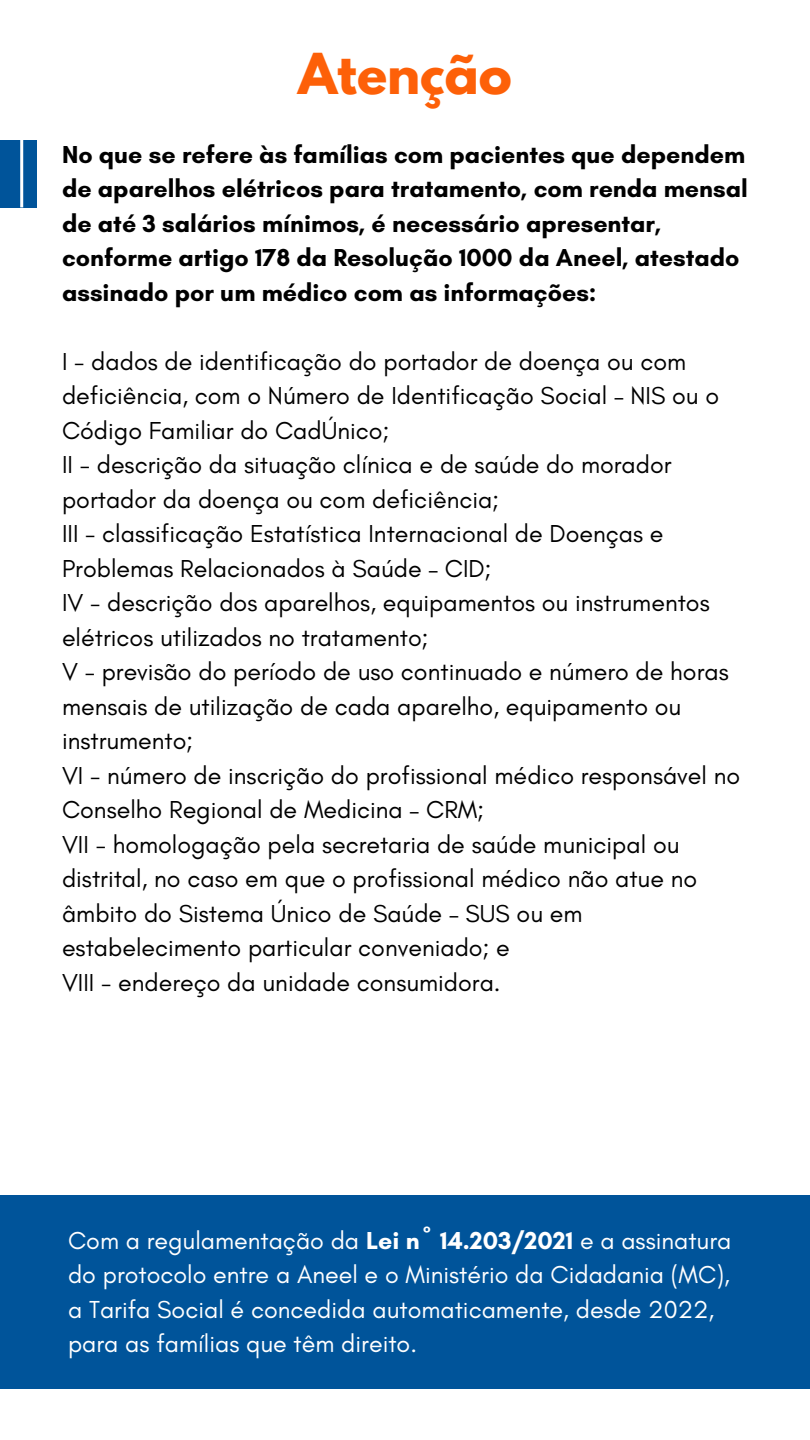
<style>
.page{position:relative;width:810px;height:1440px;background:#fff}
.page>*{position:absolute;margin:0;border:0;box-sizing:border-box;transform-origin:0 0}
.t1{font:700 50px "League Spartan";color:#fd6008}
.t2{font:25px/34.5px "Glacial Indifference";color:#000}
.t3{font:700 25px/34.5px "Glacial Indifference";color:#000}
.t4{font:25px/34.5px "Glacial Indifference";color:#fff}
.s1{font-weight:700}
</style>
<div class="page">
<div style="left:0;top:1196px;width:810px;height:193px;background:#00549a"></div>
<div style="left:0;top:140px;width:36px;height:67px;background:#00549a"></div>
<hr style="left:20px;top:140px;width:3px;height:67px;background:#fff">
<h1 class="t1" style="left:298px;top:49px;width:215px">Atenção</h1>
<p class="t3" style="left:62px;top:137px;width:687px">No que se refere às famílias com pacientes que dependem de aparelhos elétricos para tratamento, com renda mensal de até 3 salários mínimos, é necessário apresentar, conforme artigo 178 da Resolução 1000 da Aneel, atestado assinado por um médico com as informações:</p>
<p class="t2" style="left:62px;top:344px;width:659px">I - dados de identificação do portador de doença ou com deficiência, com o Número de Identificação Social – NIS ou o<br>Código Familiar do CadÚnico;</p>
<p class="t2" style="left:62px;top:447px;width:611px">II - descrição da situação clínica e de saúde do morador portador da doença ou com deficiência;</p>
<p class="t2" style="left:62px;top:516px;width:603px">III - classificação Estatística Internacional de Doenças e<br>Problemas Relacionados à Saúde – CID;</p>
<p class="t2" style="left:62px;top:585px;width:649px">IV - descrição dos aparelhos, equipamentos ou instrumentos elétricos utilizados no tratamento;</p>
<p class="t2" style="left:62px;top:654px;width:668px">V - previsão do período de uso continuado e número de horas mensais de utilização de cada aparelho, equipamento ou instrumento;</p>
<p class="t2" style="left:62px;top:758px;width:680px">VI - número de inscrição do profissional médico responsável no<br>Conselho Regional de Medicina – CRM;</p>
<p class="t2" style="left:62px;top:827px;width:637px">VII - homologação pela secretaria de saúde municipal ou distrital, no caso em que o profissional médico não atue no âmbito do Sistema Único de Saúde – SUS ou em estabelecimento particular conveniado; e</p>
<p class="t2" style="left:62px;top:965px;width:440px">VIII - endereço da unidade consumidora.</p>
<h2 class="t4" style="left:68px;top:1223px;width:665px">Com a regulamentação da <span class="s1">Lei nº 14.203/2021</span> e a assinatura do protocolo entre a Aneel e o Ministério da Cidadania (MC), a Tarifa Social é concedida automaticamente, desde 2022, para as famílias que têm direito.</h2>
</div>
